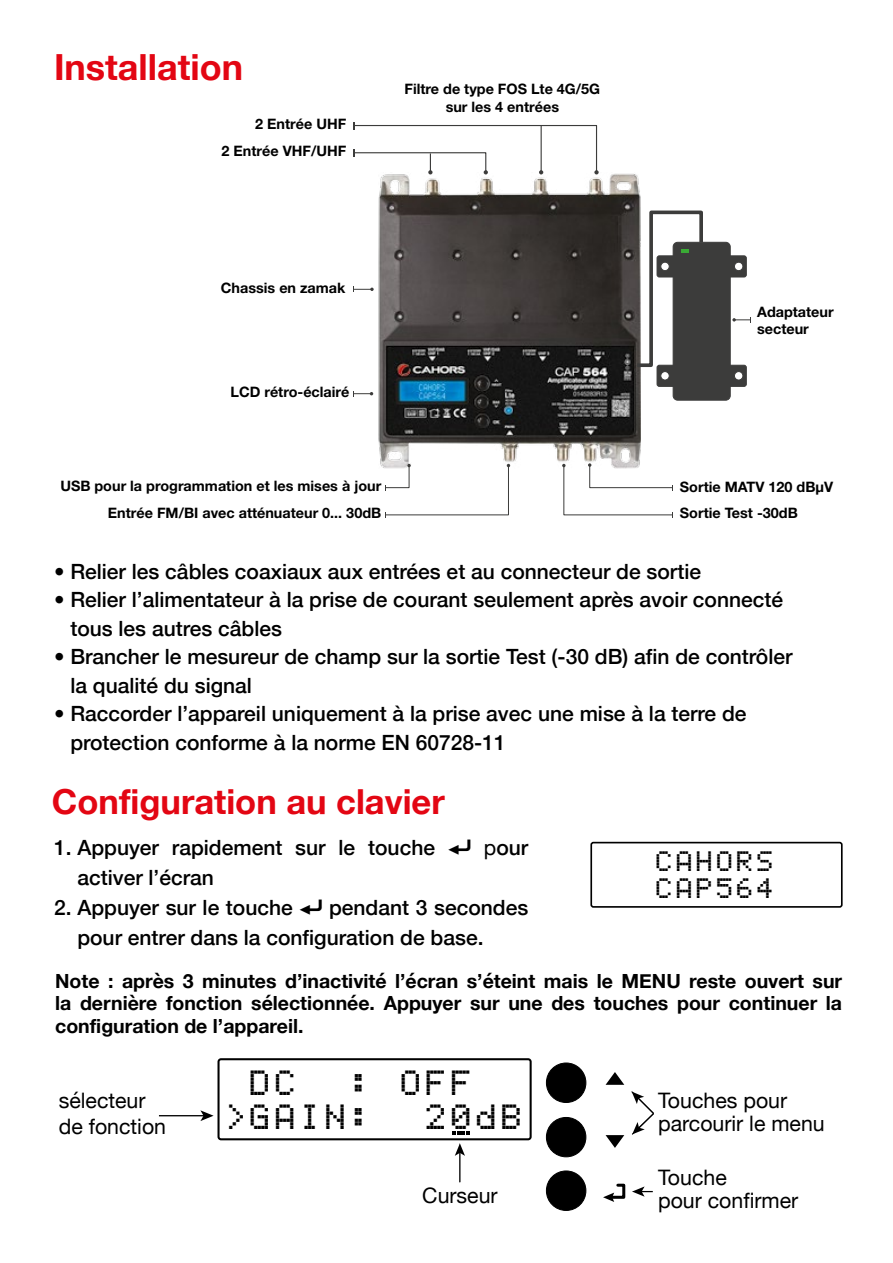
<style>
.page{position:relative;width:893px;height:1263px;background:#fff}
.page>*{position:absolute;margin:0;border:0;box-sizing:border-box;transform-origin:0 0}
.Elenco_puntato_EN{font:700 36px "Helvetica Neue";color:#e30613}
.t1{font:35.55px/34px "LED Calculator";letter-spacing:.11em;color:#000}
.Elenco_puntato_EN-2{font:700 34.5px "Helvetica Neue";color:#e30613}
.t2{font:28.5px/27.3px "LED Calculator";letter-spacing:.11em;color:#000}
.t3{font:21.3px/23.1px "Helvetica Neue";color:#000}
.Elenco_puntato_EN-3{font:500 21px/28.5px "Helvetica Neue";color:#000}
.Elenco_puntato_EN-4{font:700 19.5px/22.5px "Helvetica Neue";color:#000;text-align:justify}
.t4{font:700 14.4px/17.5px "Helvetica Neue";color:#000;text-align:center}
.s1{font-weight:400}
</style>
<div class="page">
<img style="left:378px;top:173px;width:262px;height:296px">
<div style="left:590px;top:842px;width:253px;height:66px;border:2px solid #000;border-radius:2px"></div>
<svg style="left:353px;top:122px;width:246px;height:52px"></svg>
<svg style="left:562px;top:463px;width:111px;height:55px"></svg>
<svg style="left:385px;top:464px;width:125px;height:54px"></svg>
<svg style="left:353px;top:286px;width:21px;height:6px"></svg>
<svg style="left:732px;top:317px;width:19px;height:6px"></svg>
<div style="left:657px;top:256px;width:89px;height:21px;background:#3c3c3b;border-radius:2px"></div>
<div style="left:657px;top:255px;width:90px;height:22px;border:1px solid #3c3c3b;border-radius:2px"></div>
<div style="left:734px;top:262px;width:9px;height:9px;background:#fff;border-radius:50%"></div>
<div style="left:734px;top:262px;width:9px;height:9px;border:1px solid #3c3c3b;border-radius:50%"></div>
<div style="left:657px;top:365px;width:89px;height:21px;background:#3c3c3b;border-radius:2px"></div>
<div style="left:657px;top:365px;width:90px;height:22px;border:1px solid #3c3c3b;border-radius:2px"></div>
<div style="left:734px;top:372px;width:9px;height:8px;background:#fff;border-radius:50%"></div>
<div style="left:734px;top:371px;width:9px;height:9px;border:1px solid #3c3c3b;border-radius:50%"></div>
<div style="left:661px;top:372px;width:8px;height:8px;background:#fff;border-radius:50%"></div>
<div style="left:660px;top:371px;width:10px;height:9px;border:1px solid #3c3c3b;border-radius:50%"></div>
<div style="left:673px;top:242px;width:57px;height:158px;background:#3c3c3b;border-radius:5px"></div>
<div style="left:673px;top:242px;width:58px;height:159px;border:1px solid #3c3c3b;border-radius:5px"></div>
<svg style="left:633px;top:209px;width:72px;height:160px"></svg>
<svg style="left:353px;top:391px;width:20px;height:6px"></svg>
<svg style="left:606px;top:1072px;width:18px;height:13px"></svg>
<svg style="left:606px;top:1135px;width:18px;height:13px"></svg>
<div style="left:546px;top:1171px;width:40px;height:39px;background:#000;border-radius:50%"></div>
<div style="left:546px;top:1170px;width:40px;height:41px;border:1px solid #000;border-radius:50%"></div>
<div style="left:546px;top:1063px;width:40px;height:39px;background:#000;border-radius:50%"></div>
<div style="left:546px;top:1062px;width:40px;height:41px;border:1px solid #000;border-radius:50%"></div>
<div style="left:546px;top:1117px;width:40px;height:40px;background:#000;border-radius:50%"></div>
<div style="left:546px;top:1117px;width:40px;height:40px;border:1px solid #000;border-radius:50%"></div>
<div style="left:217px;top:1058px;width:315px;height:82px;border:2px solid #000;border-radius:3px"></div>
<svg style="left:452px;top:1131px;width:18px;height:3px"></svg>
<svg style="left:632px;top:1091px;width:22px;height:43px"></svg>
<svg style="left:603px;top:1183px;width:50px;height:19px"></svg>
<hr style="left:459px;top:1152px;width:1px;height:30px;background:#000">
<svg style="left:455px;top:1143px;width:10px;height:13px"></svg>
<hr style="left:159px;top:1115px;width:45px;height:1px;background:#000">
<svg style="left:200px;top:1110px;width:14px;height:11px"></svg>
<p class="Elenco_puntato_EN" style="left:54px;top:38px;width:191px">Installation</p>
<p class="t4" style="left:255px;top:115px;width:93px">2 Entrée UHF</p>
<p class="t4" style="left:222px;top:142px;width:126px">2 Entrée VHF/UHF</p>
<p class="t4" style="left:405px;top:80px;width:197px">Filtre de type FOS Lte 4G/5G sur les 4 entrées</p>
<p class="t4" style="left:221px;top:278px;width:126px">Chassis en zamak</p>
<p class="t4" style="left:230px;top:383px;width:120px">LCD rétro-éclairé</p>
<p class="t4" style="left:60px;top:477px;width:322px">USB pour la programmation et les mises à jour</p>
<p class="t4" style="left:757px;top:303px;width:78px;text-align:left">Adaptateur secteur</p>
<p class="t4" style="left:680px;top:478px;width:155px">Sortie MATV 120 dBµV</p>
<p class="t4" style="left:108px;top:504px;width:275px">Entrée FM/BI avec atténuateur 0... 30dB</p>
<p class="t4" style="left:680px;top:504px;width:119px">Sortie Test -30dB</p>
<p class="Elenco_puntato_EN-3" style="left:54px;top:555px;width:649px">• Relier les câbles coaxiaux aux entrées et au connecteur de sortie</p>
<p class="Elenco_puntato_EN-3" style="left:70px;top:584px;width:714px;text-indent:-16px">• Relier l’alimentateur à la prise de courant seulement après avoir connecté tous les autres câbles</p>
<p class="Elenco_puntato_EN-3" style="left:70px;top:641px;width:724px;text-indent:-16px">• Brancher le mesureur de champ sur la sortie Test (-30 dB) afin de contrôler la qualité du signal</p>
<p class="Elenco_puntato_EN-3" style="left:70px;top:698px;width:678px;text-indent:-16px">• Raccorder l’appareil uniquement à la prise avec une mise à la terre de protection conforme à la norme EN 60728-11</p>
<p class="Elenco_puntato_EN-2" style="left:52px;top:775px;width:394px">Configuration au clavier</p>
<p class="Elenco_puntato_EN-3" style="left:77px;top:831px;width:452px;line-height:30px;text-indent:-23px">1. Appuyer rapidement sur le touche <span class="s1">⏎ p</span>our activer l’écran</p>
<p class="Elenco_puntato_EN-3" style="left:77px;top:891px;width:452px;line-height:30px;text-indent:-23px">2. Appuyer sur le touche <span class="s1">⏎</span> pendant 3 secondes pour entrer dans la configuration de base.</p>
<p class="Elenco_puntato_EN-4" style="left:55px;top:970px;width:788px">Note : après 3 minutes d’inactivité l’écran s’éteint mais le MENU reste ouvert sur la dernière fonction sélectionnée. Appuyer sur une des touches pour continuer la configuration de l’appareil.</p>
<p class="t2" style="left:655px;top:847px;width:119px">CAHORS<br>CAP564</p>
<p class="t3" style="left:59px;top:1089px;width:109px;line-height:25.7px">sélecteur de fonction</p>
<p class="t1" style="left:224px;top:1065px;width:249px;text-indent:126px">: OFF &gt;GAIN:</p>
<p class="t1" style="left:249px;top:1065px;width:48px">DC</p>
<p class="t1" style="left:425px;top:1099px;width:98px">20dB</p>
<p class="t3" style="left:658px;top:1090px;width:168px">Touches pour parcourir le menu</p>
<p class="t3" style="left:658px;top:1167px;width:70px">Touche</p>
<p class="t3" style="left:422px;top:1184px;width:77px">Curseur</p>
<p class="t3" style="left:658px;top:1190px;width:142px">pour confirmer</p>
</div>
